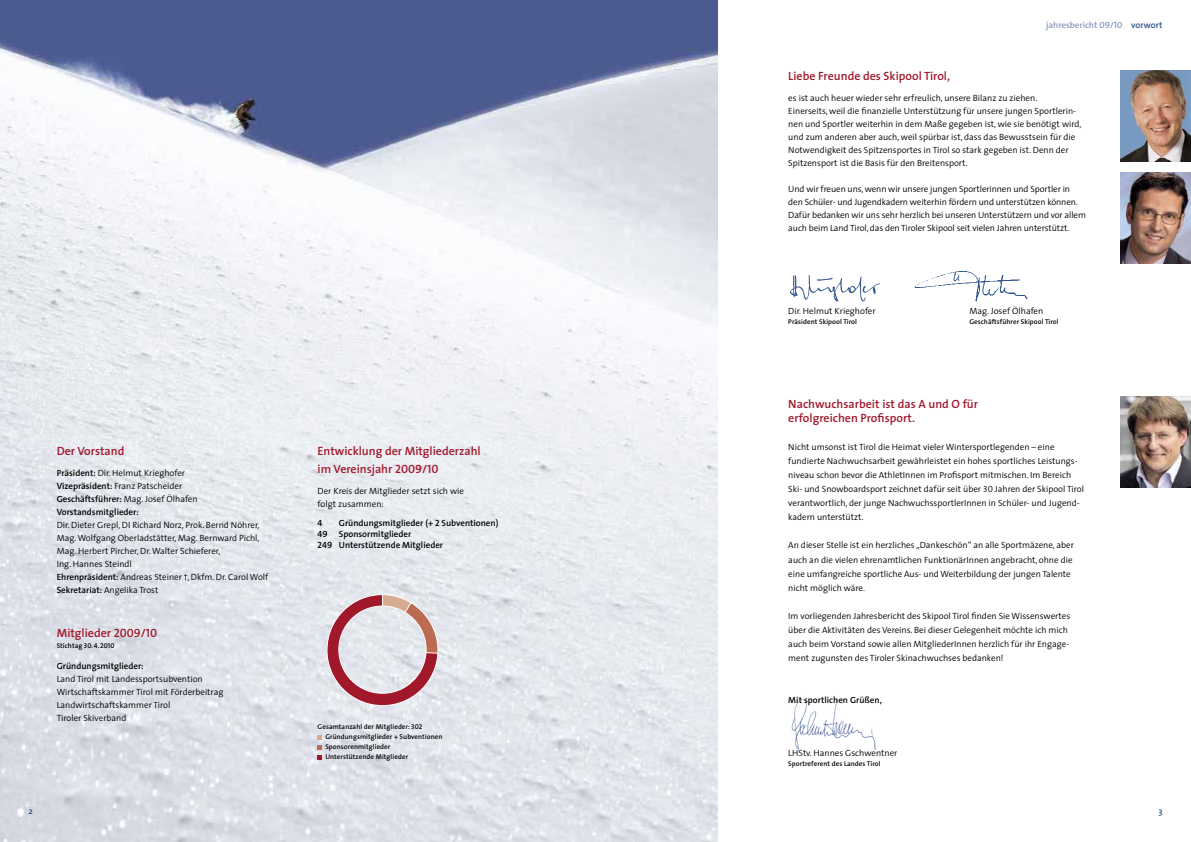
<style>
.page{position:relative;width:1191px;height:842px;background:#fff}
.page>*{position:absolute;margin:0;border:0;box-sizing:border-box;transform-origin:0 0}
.t1{font:600 12px/14px "The Sans";color:#a2182b}
.t2{font:300 9px/13px "The Sans";color:#000}
.t3{font:600 9px/13px "The Sans";color:#000}
.t4{font:600 9px "The Sans";color:#8997be}
.t5{font:600 9px "The Sans";color:#2f538b}
.t6{font:9px "The Sans Semi Bold Caps";color:#000}
.t7{font:600 7px/10px "The Sans";letter-spacing:.01em;color:#000}
.t8{font:7px "The Sans Semi Bold Caps";letter-spacing:.01em;color:#000}
.s1{font-weight:300}
.s2{font-weight:600}
.s3{font-family:"The Sans Semi Bold Caps";font-weight:400}
.s4{font-family:"The Sans";font-weight:600}
.s5{color:#2f538b}
.s6{font-family:"The Sans Semi Light Caps";font-weight:400}
</style>
<div class="page">
<img style="left:0;top:0;width:717px;height:842px">
<img style="left:1120px;top:71px;width:71px;height:91px">
<img style="left:1120px;top:397px;width:71px;height:91px">
<img style="left:1120px;top:173px;width:71px;height:91px">
<img style="left:791px;top:699px;width:85px;height:51px">
<svg style="left:184px;top:574px;width:3px;height:6px"></svg>
<svg style="left:326px;top:594px;width:112px;height:112px;background:#d5b7bd"></svg>
<svg style="left:317px;top:735px;width:5px;height:4px"></svg>
<svg style="left:317px;top:745px;width:5px;height:4px"></svg>
<svg style="left:317px;top:755px;width:5px;height:4px"></svg>
<img style="left:790px;top:275px;width:90px;height:27px">
<img style="left:914px;top:271px;width:113px;height:31px">
<h1 class="t1" style="left:57px;top:444px;width:69px">Der Vorstand</h1>
<p class="t3" style="left:57px;top:466px;width:142px">Präsident: <span class="s1">Dir. Helmut Krieghofer </span>Vizepräsident: <span class="s1">Franz Patscheider </span>Geschäftsführer: <span class="s1">Mag. Josef Ölhafen </span>Vorstandsmitglieder:</p>
<p class="t2" style="left:57px;top:518px;width:213px">Dir. Dieter Grepl, DI Richard Norz, Prok. Bernd Nöhrer, Mag. Wolfgang Oberladstätter, Mag. Bernward Pichl, Mag. Herbert Pircher, Dr. Walter Schieferer,<br>Ing. Hannes Steindl<br><span class="s2">Ehrenpräsident:</span> Andreas Steiner , Dkfm. Dr. Carol Wolf <span class="s2">Sekretariat:</span> Angelika Trost</p>
<h1 class="t1" style="left:57px;top:625px;width:102px">Mitglieder <span class="s3">2009/10</span></h1>
<p class="t8" style="left:57px;top:639px;width:59px"><span class="s4">Stichtag</span> 30. 4. 2010</p>
<p class="t3" style="left:57px;top:659px;width:88px">Gründungsmitglieder:</p>
<p class="t2" style="left:57px;top:672px;width:168px">Land Tirol mit Landessportsubvention Wirtschaftskammer Tirol mit Förderbeitrag Landwirtschaftskammer Tirol<br>Tiroler Skiverband</p>
<p class="t5" style="left:28px;top:803px;width:6px">2</p>
<h1 class="t1" style="left:318px;top:442px;width:165px;line-height:17.5px">Entwicklung der Mitgliederzahl im Vereinsjahr <span class="s3">2009/10</span></h1>
<p class="t2" style="left:318px;top:484px;width:148px">Der Kreis der Mitglieder setzt sich wie folgt zusammen:</p>
<p class="t6" style="left:318px;top:515px;width:6px">4</p>
<p class="t3" style="left:318px;top:517px;width:182px;line-height:11px;text-indent:21px">Gründungsmitglieder (+ <span class="s3">2</span> Subventionen)<br><span class="s3">49</span> Sponsormitglieder<br><span class="s3">249</span> Unterstützende Mitglieder</p>
<p class="t7" style="left:325px;top:722px;width:119px;text-indent:-8px">Gesamtanzahl der Mitglieder: <span class="s3">302<br></span>Gründungsmitglieder + Subventionen<br>Sponsorenmitglieder<br>Unterstützende Mitglieder</p>
<p class="t4" style="left:1046px;top:18px;width:118px">jahresbericht <span class="s3">09/10</span> <span class="s5">vorwort</span></p>
<h1 class="t1" style="left:788px;top:68px;width:163px">Liebe Freunde des Skipool Tirol,</h1>
<p class="t2" style="left:788px;top:91px;width:295px">es ist auch heuer wieder sehr erfreulich, unsere Bilanz zu ziehen.<br>Einerseits, weil die finanzielle Unterstützung für unsere jungen Sportlerin&shy;nen und Sportler weiterhin in dem Maße gegeben ist, wie sie benötigt wird, und zum anderen aber auch, weil spürbar ist, dass das Bewusstsein für die Notwendigkeit des Spitzensportes in Tirol so stark gegeben ist. Denn der Spitzensport ist die Basis für den Breitensport.</p>
<p class="t2" style="left:788px;top:182px;width:299px">Und wir freuen uns, wenn wir unsere jungen Sportlerinnen und Sportler in den Schüler- und Jugendkadern weiterhin fördern und unterstützen können.<br>Dafür bedanken wir uns sehr herzlich bei unseren Unterstützern und vor allem auch beim Land Tirol, das den Tiroler Skipool seit vielen Jahren unterstützt.</p>
<p class="t2" style="left:788px;top:304px;width:89px">Dir. Helmut Krieghofer</p>
<p class="t2" style="left:969px;top:304px;width:75px">Mag. Josef Ölhafen</p>
<p class="t7" style="left:788px;top:316px;width:70px">Präsident Skipool Tirol</p>
<p class="t7" style="left:969px;top:316px;width:91px">Geschäftsführer Skipool Tirol</p>
<h1 class="t1" style="left:788px;top:397px;width:191px">Nachwuchsarbeit ist das A und O für erfolgreichen Profisport.</h1>
<p class="t2" style="left:788px;top:440px;width:297px;line-height:14px">Nicht umsonst ist Tirol die Heimat vieler Wintersportlegenden – eine fundierte Nachwuchsarbeit gewährleistet ein hohes sportliches Leistungs&shy;niveau schon bevor die AthletInnen im Profisport mitmischen. Im Bereich Ski- und Snowboardsport zeichnet dafür seit über <span class="s6">30</span> Jahren der Skipool Tirol verantwortlich, der junge NachwuchssportlerInnen in Schüler- und Jugend&shy;kadern unterstützt.</p>
<p class="t2" style="left:788px;top:538px;width:287px;line-height:14px">An dieser Stelle ist ein herzliches „Dankeschön“ an alle Sportmäzene, aber auch an die vielen ehrenamtlichen FunktionärInnen angebracht, ohne die eine umfangreiche sportliche Aus- und Weiterbildung der jungen Talente nicht möglich wäre.</p>
<p class="t2" style="left:788px;top:608px;width:283px;line-height:14px">Im vorliegenden Jahresbericht des Skipool Tirol finden Sie Wissenswertes über die Aktivitäten des Vereins. Bei dieser Gelegenheit möchte ich mich auch beim Vorstand sowie allen MitgliederInnen herzlich für ihr Engage&shy;ment zugunsten des Tiroler Skinachwuchses bedanken!</p>
<p class="t3" style="left:788px;top:693px;width:95px">Mit sportlichen Grüßen,</p>
<p class="t2" style="left:788px;top:746px;width:111px">LHStv. Hannes Gschwentner</p>
<p class="t7" style="left:788px;top:758px;width:94px">Sportreferent des Landes Tirol</p>
<p class="t5" style="left:1158px;top:803px;width:6px">3</p>
</div>
